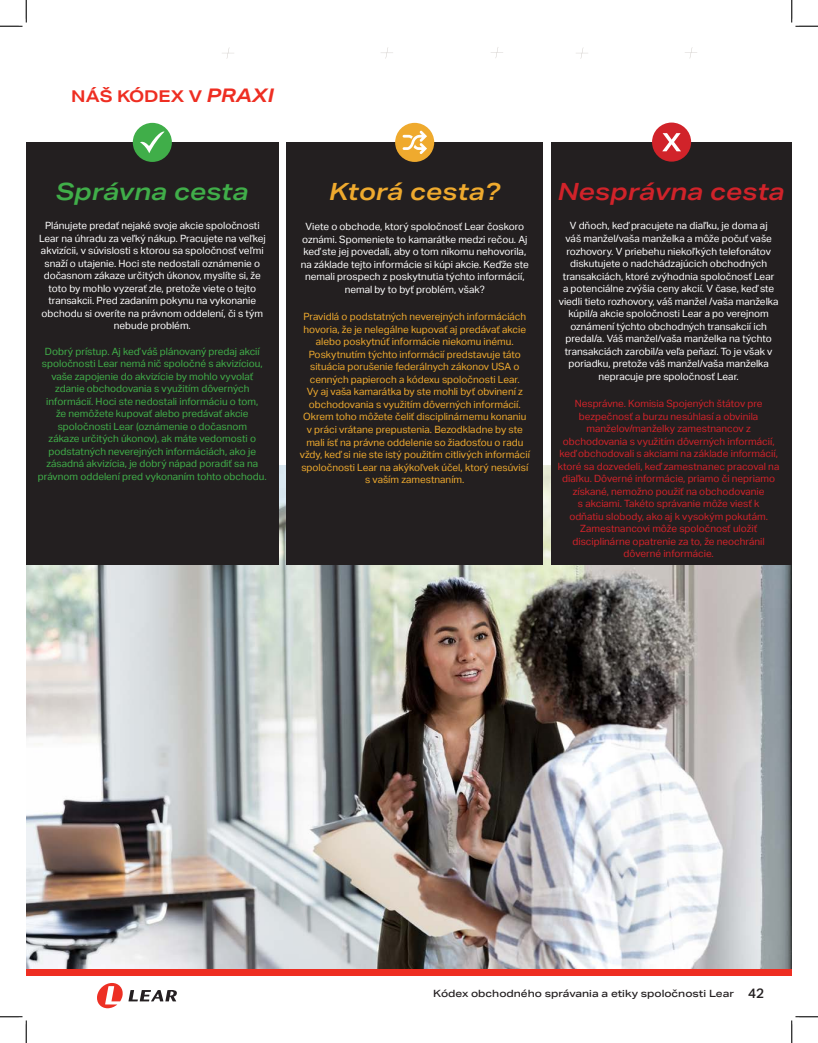
<style>
.page{position:relative;width:818px;height:1043px;background:#fff}
.page>*{position:absolute;margin:0;border:0;box-sizing:border-box;transform-origin:0 0}
.t1{font:italic 600 23.75px "Aktiv Grotesk Ex";color:#d1232a}
.t2{font:italic 600 23.75px "Aktiv Grotesk Ex";color:#40ae49}
.t3{font:italic 600 23.75px "Aktiv Grotesk Ex";color:#efaa2e}
.t4{font:700 16.25px "Aktiv Grotesk Ex";letter-spacing:-.005em;color:#ee2e22}
.t5{font:500 13.62px "Aktiv Grotesk";color:#231f20}
.t6{font:10px/12.5px "Aktiv Grotesk";color:#fff;text-align:center}
.t7{font:10px/12.5px "Aktiv Grotesk";color:#efaa2e;text-align:center}
.t8{font:10px/12.5px "Aktiv Grotesk";color:#d1232a;text-align:center}
.t9{font:10px/12.5px "Aktiv Grotesk";color:#40ae49;text-align:center}
.t10{font:500 10px "Aktiv Grotesk Ex";color:#231f20}
.s1{font-style:italic;font-size:18.75px}
</style>
<div class="page">
<div style="left:26px;top:968px;width:765px;height:7px;background:#ee2e22"></div>
<svg style="left:97px;top:983px;width:80px;height:25px"></svg>
<img style="left:26px;top:465px;width:765px;height:503px">
<div style="left:26px;top:142px;width:252px;height:422px;background:#231f20"></div>
<div style="left:551px;top:142px;width:240px;height:422px;background:#231f20"></div>
<div style="left:286px;top:142px;width:257px;height:422px;background:#231f20"></div>
<div style="left:133px;top:123px;width:39px;height:39px;background:#40ae49;border-radius:50%"></div>
<div style="left:395px;top:123px;width:39px;height:39px;background:#efaa2e;border-radius:50%"></div>
<div style="left:652px;top:122px;width:39px;height:40px;background:#d1232a;border-radius:50%"></div>
<svg style="left:140px;top:131px;width:24px;height:22px"></svg>
<svg style="left:662px;top:133px;width:19px;height:18px"></svg>
<svg style="left:402px;top:131px;width:25px;height:23px"></svg>
<svg style="left:222px;top:47px;width:12px;height:12px"></svg>
<svg style="left:381px;top:47px;width:12px;height:12px"></svg>
<svg style="left:491px;top:47px;width:12px;height:11px"></svg>
<svg style="left:576px;top:47px;width:12px;height:12px"></svg>
<svg style="left:685px;top:47px;width:12px;height:12px"></svg>
<svg style="left:0;top:0;width:27px;height:27px"></svg>
<svg style="left:0;top:1016px;width:27px;height:26px"></svg>
<svg style="left:791px;top:0;width:27px;height:27px"></svg>
<svg style="left:791px;top:1016px;width:27px;height:26px"></svg>
<p class="t4" style="left:71px;top:86px;width:204px">NÁŠ KÓDEX V <span class="s1">PRAXI</span></p>
<p class="t2" style="left:56px;top:178px;width:195px">Správna cesta</p>
<p class="t6" style="left:39px;top:220px;width:228px">Plánujete predať nejaké svoje akcie spoločnosti Lear na úhradu za veľký nákup. Pracujete na veľkej akvizícii, v súvislosti s ktorou sa spoločnosť veľmi snaží o utajenie. Hoci ste nedostali oznámenie o dočasnom zákaze určitých úkonov, myslíte si, že toto by mohlo vyzerať zle, pretože viete o tejto transakcii. Pred zadaním pokynu na vykonanie obchodu si overíte na právnom oddelení, či s tým nebude problém.</p>
<p class="t9" style="left:38px;top:345px;width:230px">Dobrý prístup. Aj keď váš plánovaný predaj akcií spoločnosti Lear nemá nič spoločné s akvizíciou, vaše zapojenie do akvizície by mohlo vyvolať zdanie obchodovania s využitím dôverných informácií. Hoci ste nedostali informáciu o tom,<br>že nemôžete kupovať alebo predávať akcie spoločnosti Lear (oznámenie o dočasnom<br>zákaze určitých úkonov), ak máte vedomosti o podstatných neverejných informáciách, ako je zásadná akvizícia, je dobrý nápad poradiť sa na právnom oddelení pred vykonaním tohto obchodu.</p>
<p class="t3" style="left:329px;top:178px;width:173px">Ktorá cesta?</p>
<p class="t6" style="left:301px;top:221px;width:229px">Viete o obchode, ktorý spoločnosť Lear čoskoro oznámi. Spomeniete to kamarátke medzi rečou. Aj keď ste jej povedali, aby o tom nikomu nehovorila, na základe tejto informácie si kúpi akcie. Keďže ste nemali prospech z poskytnutia týchto informácií, nemal by to byť problém, však?</p>
<p class="t7" style="left:300px;top:311px;width:232px">Pravidlá o podstatných neverejných informáciách hovoria, že je nelegálne kupovať aj predávať akcie alebo poskytnúť informácie niekomu inému.<br>Poskytnutím týchto informácií predstavuje táto situácia porušenie federálnych zákonov USA o cenných papieroch a kódexu spoločnosti Lear.<br>Vy aj vaša kamarátka by ste mohli byť obvinení z obchodovania s využitím dôverných informácií.<br>Okrem toho môžete čeliť disciplinárnemu konaniu v práci vrátane prepustenia. Bezodkladne by ste mali ísť na právne oddelenie so žiadosťou o radu vždy, keď si nie ste istý použitím citlivých informácií spoločnosti Lear na akýkoľvek účel, ktorý nesúvisí s vaším zamestnaním.</p>
<p class="t1" style="left:558px;top:178px;width:228px">Nesprávna cesta</p>
<p class="t6" style="left:558px;top:220px;width:221px">V dňoch, keď pracujete na diaľku, je doma aj<br>váš manžel/vaša manželka a môže počuť vaše rozhovory. V priebehu niekoľkých telefonátov diskutujete o nadchádzajúcich obchodných transakciách, ktoré zvýhodnia spoločnosť Lear<br>a potenciálne zvýšia ceny akcií. V čase, keď ste viedli tieto rozhovory, váš manžel /vaša manželka kúpil/a akcie spoločnosti Lear a po verejnom oznámení týchto obchodných transakcií ich predal/a. Váš manžel/vaša manželka na týchto transakciách zarobil/a veľa peňazí. To je však v poriadku, pretože váš manžel/vaša manželka nepracuje pre spoločnosť Lear.</p>
<p class="t8" style="left:558px;top:397px;width:223px">Nesprávne. Komisia Spojených štátov pre bezpečnosť a burzu nesúhlasí a obvinila manželov/manželky zamestnancov z obchodovania s využitím dôverných informácií, keď obchodovali s akciami na základe informácií, ktoré sa dozvedeli, keď zamestnanec pracoval na diaľku. Dôverné informácie, priamo či nepriamo získané, nemožno použiť na obchodovanie<br>s akciami. Takéto správanie môže viesť k<br>odňatiu slobody, ako aj k vysokým pokutám.<br>Zamestnancovi môže spoločnosť uložiť disciplinárne opatrenie za to, že neochránil dôverné informácie.</p>
<p class="t10" style="left:433px;top:987px;width:302px">Kódex obchodného správania a etiky spoločnosti Lear</p>
<p class="t5" style="left:748px;top:985px;width:18px">42</p>
</div>
